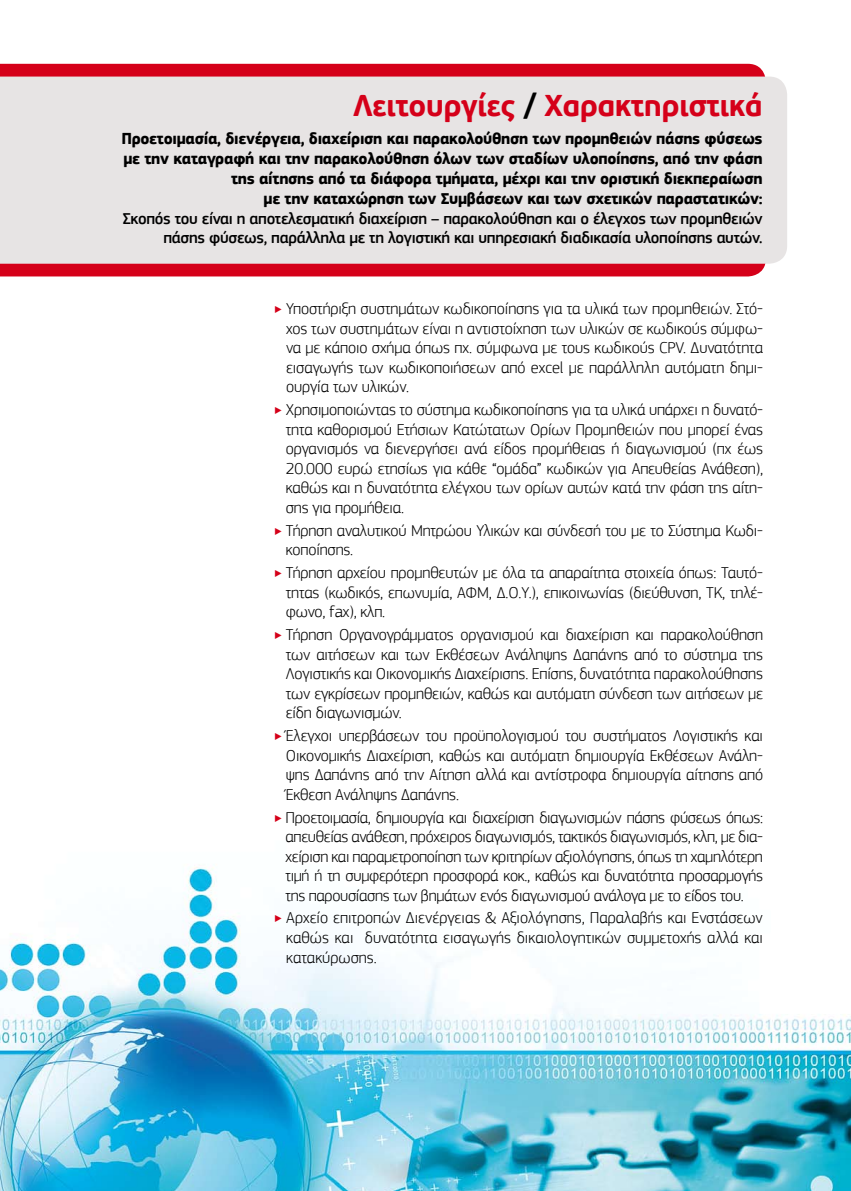
<style>
.page{position:relative;width:851px;height:1191px;background:#fff}
.page>*{position:absolute;margin:0;border:0;box-sizing:border-box;transform-origin:0 0}
.t1{font:700 30px "PF Beau Sans Pro";letter-spacing:-.02em;color:#d50019}
.t2{font:300 16.5px/19.5px "PF Square Sans Pro";letter-spacing:-.01em;color:#000;text-align:justify}
.t3{font:700 16.5px/19.8px "PF Square Sans Pro";letter-spacing:-.02em;color:#000;text-align:right}
.t4{font:500 16.5px/19.8px "PF Square Sans Pro";letter-spacing:-.02em;color:#000;text-align:right}
.s1{color:#000}
.s2{color:#d50019}
</style>
<div class="page">
<img style="left:0;top:867px;width:850px;height:324px">
<div style="left:0;top:64px;width:765px;height:212px;background:#d50019"></div>
<div style="left:0;top:77px;width:787px;height:187px;background:#e7e4e4"></div>
<h1 class="t1" style="left:353px;top:87px;width:411px">Λειτουργίες <span class="s1">/</span> Χαρακτηριστικά</h1>
<p class="t3" style="left:121px;top:130px;width:642px">Προετοιμασία, διενέργεια, διαχείριση και παρακολούθηση των προμηθειών πάσης φύσεως με την καταγραφή και την παρακολούθηση όλων των σταδίων υλοποίησης, από την φάση της αίτησης από τα διάφορα τμήματα, μέχρι και την οριστική διεκπεραίωση<br>με την καταχώρηση των Συμβάσεων και των σχετικών παραστατικών:</p>
<p class="t4" style="left:123px;top:209px;width:641px">Σκοπός του είναι η αποτελεσματική διαχείριση – παρακολούθηση και ο έλεγχος των προμηθειών πάσης φύσεως, παράλληλα με τη λογιστική και υπηρεσιακή διαδικασία υλοποίησης αυτών.</p>
<p class="t2" style="left:286px;top:299px;width:478px;text-indent:-12px"><span class="s2">‣</span> Υποστήριξη συστημάτων κωδικοποίησης για τα υλικά των προμηθειών. Στό&shy;χος των συστημάτων είναι η αντιστοίχηση των υλικών σε κωδικούς σύμφω&shy;να με κάποιο σχήμα όπως πχ. σύμφωνα με τους κωδικούς CPV. Δυνατότητα εισαγωγής των κωδικοποιήσεων από excel με παράλληλη αυτόματη δημι&shy;ουργία των υλικών.</p>
<p class="t2" style="left:286px;top:400px;width:478px;text-indent:-12px"><span class="s2">‣</span> Χρησιμοποιώντας το σύστημα κωδικοποίησης για τα υλικά υπάρχει η δυνατό&shy;τητα καθορισμού Ετήσιων Κατώτατων Ορίων Προμηθειών που μπορεί ένας οργανισμός να διενεργήσει ανά είδος προμήθειας ή διαγωνισμού (πχ έως 20.000 ευρώ ετησίως για κάθε “ομάδα” κωδικών για Απευθείας Ανάθεση), καθώς και η δυνατότητα ελέγχου των ορίων αυτών κατά την φάση της αίτη&shy;σης για προμήθεια.</p>
<p class="t2" style="left:286px;top:520px;width:478px;text-indent:-12px"><span class="s2">‣</span> Τήρηση αναλυτικού Μητρώου Υλικών και σύνδεσή του με το Σύστημα Κωδι&shy;κοποίησης.</p>
<p class="t2" style="left:286px;top:563px;width:478px;text-indent:-12px"><span class="s2">‣</span> Τήρηση αρχείου προμηθευτών με όλα τα απαραίτητα στοιχεία όπως: Ταυτό&shy;τητας (κωδικός, επωνυμία, ΑΦΜ, Δ.Ο.Υ.), επικοινωνίας (διεύθυνση, ΤΚ, τηλέ&shy;φωνο, fax), κλπ.</p>
<p class="t2" style="left:286px;top:625px;width:478px;text-indent:-12px"><span class="s2">‣</span> Τήρηση Οργανογράμματος οργανισμού και διαχείριση και παρακολούθηση των αιτήσεων και των Εκθέσεων Ανάληψης Δαπάνης από το σύστημα της Λογιστικής και Οικονομικής Διαχείρισης. Επίσης, δυνατότητα παρακολούθησης των εγκρίσεων προμηθειών, καθώς και αυτόματη σύνδεση των αιτήσεων με είδη διαγωνισμών.</p>
<p class="t2" style="left:286px;top:726px;width:478px;text-indent:-12px"><span class="s2">‣</span> Έλεγχοι υπερβάσεων του προϋπολογισμού του συστήματος Λογιστικής και Οικονομικής Διαχείριση, καθώς και αυτόματη δημιουργία Εκθέσεων Ανάλη&shy;ψης Δαπάνης από την Αίτηση αλλά και αντίστροφα δημιουργία αίτησης από Έκθεση Ανάληψης Δαπάνης.</p>
<p class="t2" style="left:285px;top:807px;width:479px;text-indent:-12px"><span class="s2">‣</span> Προετοιμασία, δημιουργία και διαχείριση διαγωνισμών πάσης φύσεως όπως: απευθείας ανάθεση, πρόχειρος διαγωνισμός, τακτικός διαγωνισμός, κλπ, με δια&shy;χείριση και παραμετροποίηση των κριτηρίων αξιολόγησης, όπως τη χαμηλότερη τιμή ή τη συμφερότερη προσφορά κοκ., καθώς και δυνατότητα προσαρμογής της παρουσίασης των βημάτων ενός διαγωνισμού ανάλογα με το είδος του.</p>
<p class="t2" style="left:286px;top:908px;width:478px;text-indent:-12px"><span class="s2">‣</span> Αρχείο επιτροπών Διενέργειας &amp; Αξιολόγησης, Παραλαβής και Ενστάσεων καθώς και δυνατότητα εισαγωγής δικαιολογητικών συμμετοχής αλλά και κατακύρωσης.</p>
</div>
